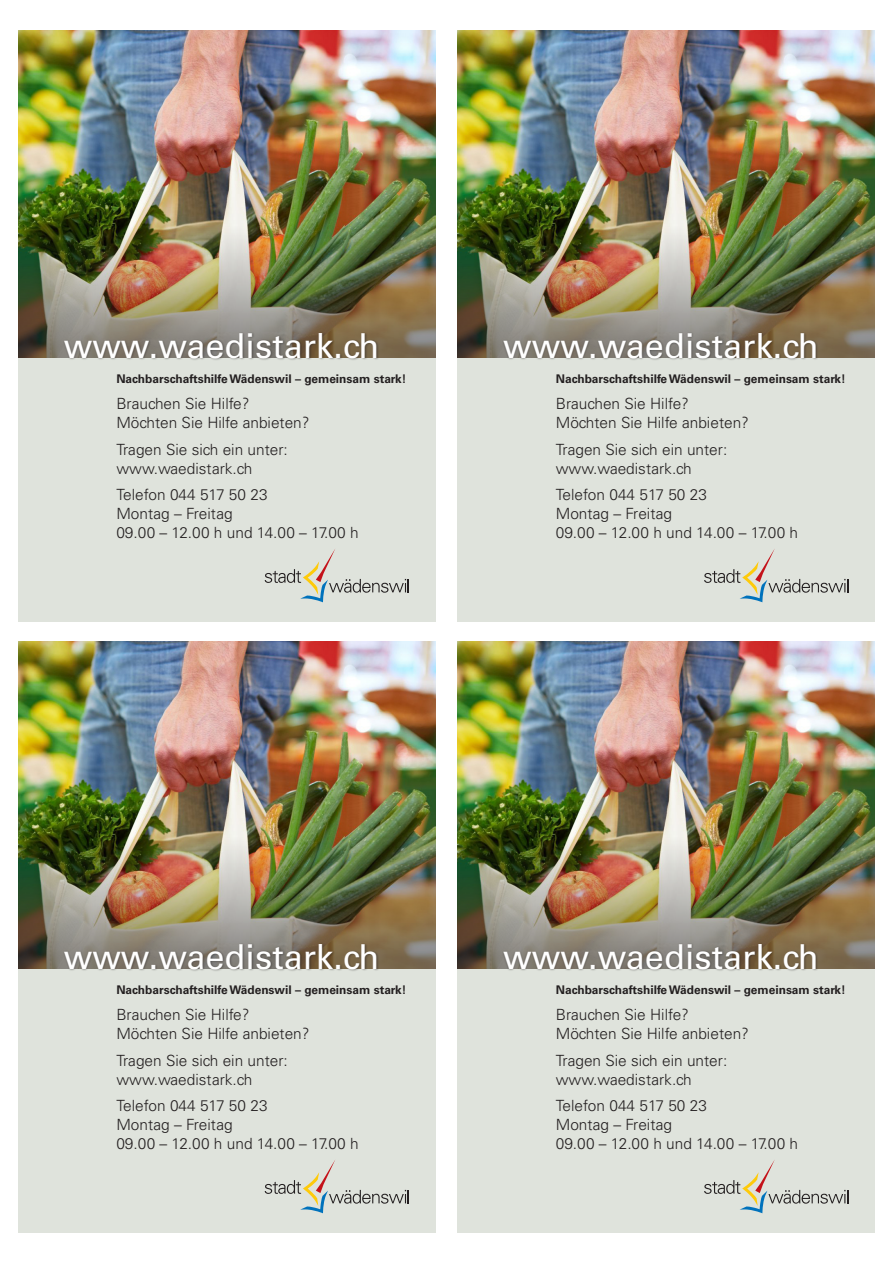
<style>
.page{position:relative;width:893px;height:1263px;background:#fff}
.page>*{position:absolute;margin:0;border:0;box-sizing:border-box;transform-origin:0 0}
.t1{font:34.35px "Univers LT";color:#fff}
.t2{font:300 15.45px/18.9px "Univers LT";color:#231f20}
.t3{font:700 11.85px "Univers LT";color:#231f20}
</style>
<div class="page">
<div style="left:457px;top:348px;width:418px;height:273px;background:#dfe3dc"></div>
<img style="left:457px;top:31px;width:418px;height:326px">
<svg style="left:704px;top:549px;width:144px;height:53px"></svg>
<div style="left:502px;top:332px;width:317px;height:29px;background:#231f20;opacity:.45"></div>
<div style="left:457px;top:959px;width:418px;height:273px;background:#dfe3dc"></div>
<img style="left:457px;top:642px;width:418px;height:326px">
<svg style="left:704px;top:1160px;width:144px;height:53px"></svg>
<div style="left:502px;top:942px;width:317px;height:30px;background:#231f20;opacity:.45"></div>
<div style="left:18px;top:348px;width:417px;height:273px;background:#dfe3dc"></div>
<img style="left:18px;top:31px;width:417px;height:326px">
<svg style="left:265px;top:549px;width:144px;height:53px"></svg>
<div style="left:63px;top:332px;width:316px;height:29px;background:#231f20;opacity:.45"></div>
<div style="left:18px;top:959px;width:417px;height:273px;background:#dfe3dc"></div>
<img style="left:18px;top:642px;width:417px;height:326px">
<svg style="left:265px;top:1160px;width:144px;height:53px"></svg>
<div style="left:63px;top:942px;width:316px;height:30px;background:#231f20;opacity:.45"></div>
<h1 class="t1" style="left:64px;top:325px;width:317px">www.waedistark.ch</h1>
<p class="t3" style="left:116px;top:371px;width:292px">Nachbarschaftshilfe Wädenswil – gemeinsam stark!</p>
<p class="t2" style="left:116px;top:394px;width:195px">Brauchen Sie Hilfe?<br>Möchten Sie Hilfe anbieten?</p>
<p class="t2" style="left:116px;top:440px;width:173px">Tragen Sie sich ein unter: www.waedistark.ch</p>
<p class="t2" style="left:116px;top:485px;width:244px">Telefon 044 517 50 23<br>Montag – Freitag<br>09.00 – 12.00 h und 14.00 – 17.00 h</p>
<h1 class="t1" style="left:503px;top:325px;width:317px">www.waedistark.ch</h1>
<p class="t3" style="left:556px;top:371px;width:292px">Nachbarschaftshilfe Wädenswil – gemeinsam stark!</p>
<p class="t2" style="left:556px;top:394px;width:195px">Brauchen Sie Hilfe?<br>Möchten Sie Hilfe anbieten?</p>
<p class="t2" style="left:556px;top:440px;width:173px">Tragen Sie sich ein unter: www.waedistark.ch</p>
<p class="t2" style="left:556px;top:485px;width:244px">Telefon 044 517 50 23<br>Montag – Freitag<br>09.00 – 12.00 h und 14.00 – 17.00 h</p>
<h1 class="t1" style="left:64px;top:936px;width:317px">www.waedistark.ch</h1>
<p class="t3" style="left:116px;top:982px;width:292px">Nachbarschaftshilfe Wädenswil – gemeinsam stark!</p>
<p class="t2" style="left:116px;top:1005px;width:195px">Brauchen Sie Hilfe?<br>Möchten Sie Hilfe anbieten?</p>
<p class="t2" style="left:116px;top:1051px;width:173px">Tragen Sie sich ein unter: www.waedistark.ch</p>
<p class="t2" style="left:116px;top:1096px;width:244px">Telefon 044 517 50 23<br>Montag – Freitag<br>09.00 – 12.00 h und 14.00 – 17.00 h</p>
<h1 class="t1" style="left:503px;top:936px;width:317px">www.waedistark.ch</h1>
<p class="t3" style="left:556px;top:982px;width:292px">Nachbarschaftshilfe Wädenswil – gemeinsam stark!</p>
<p class="t2" style="left:556px;top:1005px;width:195px">Brauchen Sie Hilfe?<br>Möchten Sie Hilfe anbieten?</p>
<p class="t2" style="left:556px;top:1051px;width:173px">Tragen Sie sich ein unter: www.waedistark.ch</p>
<p class="t2" style="left:556px;top:1096px;width:244px">Telefon 044 517 50 23<br>Montag – Freitag<br>09.00 – 12.00 h und 14.00 – 17.00 h</p>
</div>
